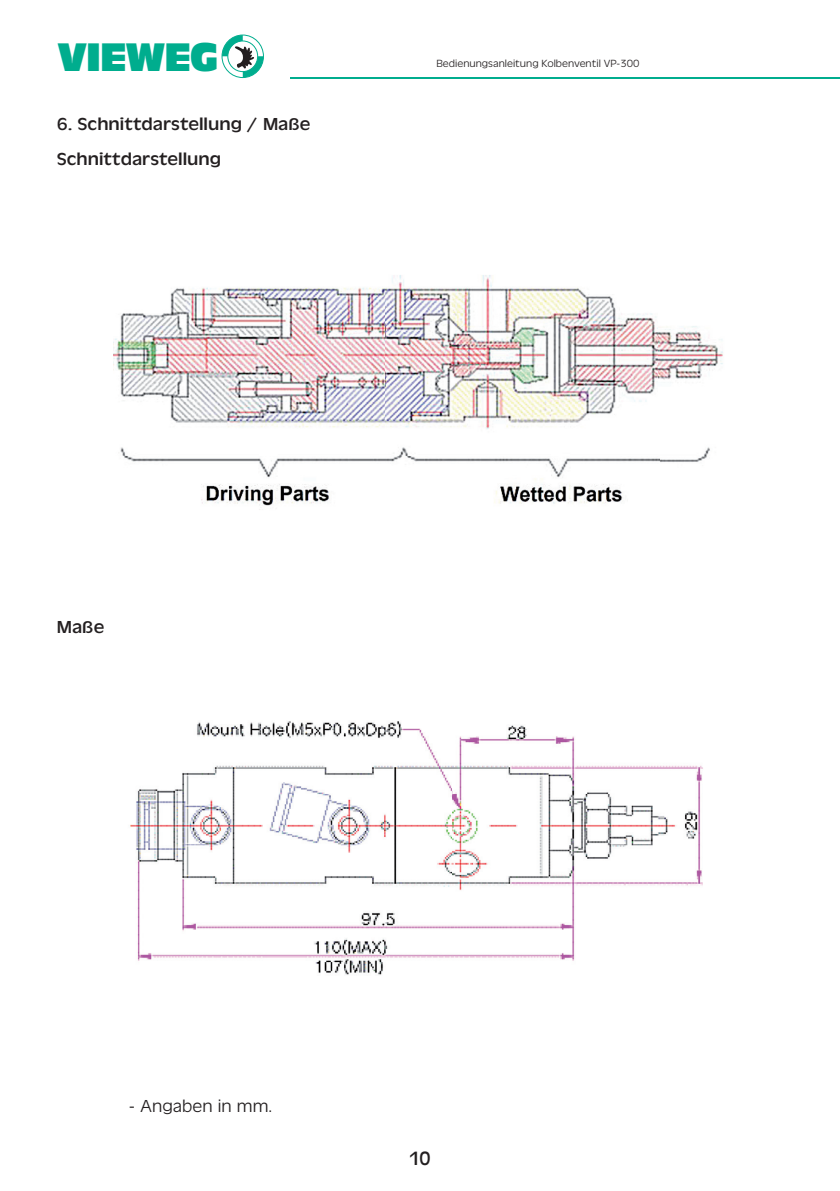
<style>
.page{position:relative;width:840px;height:1191px;background:#fff}
.page>*{position:absolute;margin:0;border:0;box-sizing:border-box;transform-origin:0 0}
.t1{font:41.4px "Antique Oli T Comp";letter-spacing:-.025em;color:#00ad8e}
.t2{font:20px "Antique Oli T";color:#231f20}
.t3{font:18px/35.4px "Antique Oli T";color:#231f20;scale:1.11 1}
.t4{font:18px "Antique Oli T Ligh";color:#231f20;scale:1.11 1}
.t5{font:10.8px "Antique Oli T Ligh";color:#231f20;scale:1.11 1}
</style>
<div class="page">
<div style="left:221px;top:35px;width:43px;height:43px;border:1px solid #00ad8e;border-radius:50%"></div>
<svg style="left:222px;top:35px;width:41px;height:42px"></svg>
<hr style="left:290px;top:78px;width:549px;height:1px;background:#00ad8e">
<img style="left:113px;top:275px;width:610px;height:235px">
<img style="left:130px;top:721px;width:573px;height:254px">
<h1 class="t1" style="left:58px;top:34px;width:162px">VIEWEG</h1>
<p class="t3" style="left:57px;top:106px;width:230px">6. Schnittdarstellung / Maße<br>Schnittdarstellung</p>
<p class="t5" style="left:436px;top:58px;width:184px">Bedienungsanleitung Kolbenventil VP-300</p>
<p class="t3" style="left:57px;top:609px;width:44px">Maße</p>
<p class="t4" style="left:129px;top:1096px;width:131px">- Angaben in mm.</p>
<p class="t2" style="left:409px;top:1147px;width:23px">10</p>
</div>
